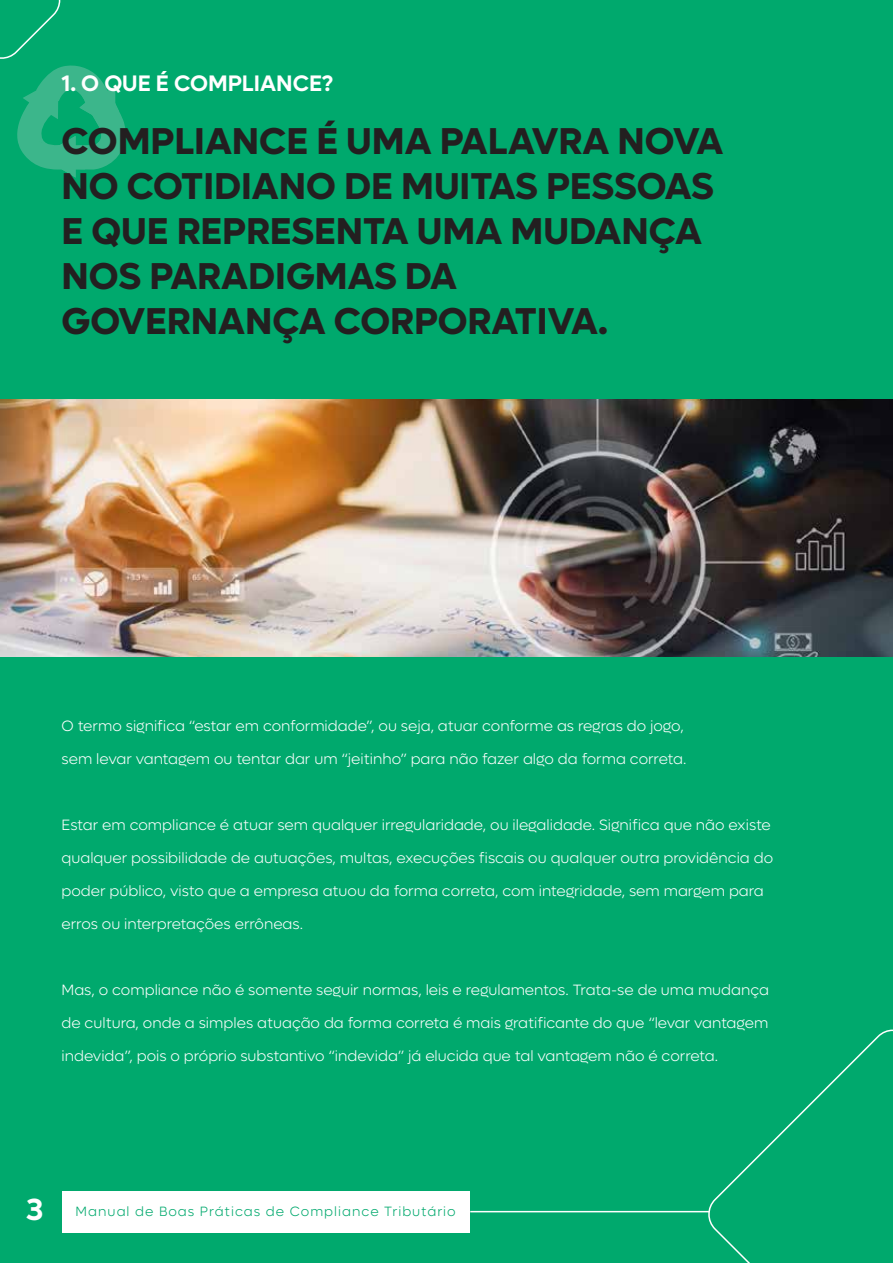
<style>
.page{position:relative;width:893px;height:1263px;background:#00a96d}
.page>*{position:absolute;margin:0;border:0;box-sizing:border-box;transform-origin:0 0}
.t1{font:700 37.5px/45px "Lufga";color:#231f20}
.t2{font:600 30.6px "Lufga";color:#fff}
.t3{font:600 22.5px "Lufga";color:#fff}
.t4{font:300 15px "Lufga";color:#fff}
.t5{font:300 13.5px "Lufga";letter-spacing:.075em;color:#00a96d}
</style>
<div class="page">
<div style="left:62px;top:1191px;width:408px;height:41px;background:#fff"></div>
<svg style="left:705px;top:1029px;width:188px;height:234px"></svg>
<svg style="left:0;top:0;width:126px;height:178px"></svg>
<hr style="left:470px;top:1211px;width:240px;height:1px;background:#fff">
<img style="left:0;top:399px;width:893px;height:258px">
<h3 class="t3" style="left:62px;top:70px;width:273px">1. O QUE É COMPLIANCE?</h3>
<h1 class="t1" style="left:62px;top:118px;width:663px">COMPLIANCE É UMA PALAVRA NOVA<br>NO COTIDIANO DE MUITAS PESSOAS<br>E QUE REPRESENTA UMA MUDANÇA<br>NOS PARADIGMAS DA<br>GOVERNANÇA CORPORATIVA.</h1>
<p class="t4" style="left:62px;top:717px;width:624px">O termo significa “estar em conformidade”, ou seja, atuar conforme as regras do jogo,</p>
<p class="t4" style="left:62px;top:750px;width:626px">sem levar vantagem ou tentar dar um “jeitinho” para não fazer algo da forma correta.</p>
<p class="t4" style="left:62px;top:816px;width:711px">Estar em compliance é atuar sem qualquer irregularidade, ou ilegalidade. Significa que não existe</p>
<p class="t4" style="left:62px;top:849px;width:713px">qualquer possibilidade de autuações, multas, execuções fiscais ou qualquer outra providência do</p>
<p class="t4" style="left:62px;top:882px;width:704px">poder público, visto que a empresa atuou da forma correta, com integridade, sem margem para</p>
<p class="t4" style="left:62px;top:915px;width:243px">erros ou interpretações errôneas.</p>
<p class="t4" style="left:62px;top:981px;width:709px">Mas, o compliance não é somente seguir normas, leis e regulamentos. Trata-se de uma mudança</p>
<p class="t4" style="left:62px;top:1014px;width:708px">de cultura, onde a simples atuação da forma correta é mais gratificante do que “levar vantagem</p>
<p class="t4" style="left:62px;top:1047px;width:658px">indevida”, pois o próprio substantivo “indevida” já elucida que tal vantagem não é correta.</p>
<h2 class="t2" style="left:26px;top:1191px;width:19px">3</h2>
<p class="t5" style="left:76px;top:1203px;width:382px">Manual de Boas Práticas de Compliance Tributário</p>
</div>
